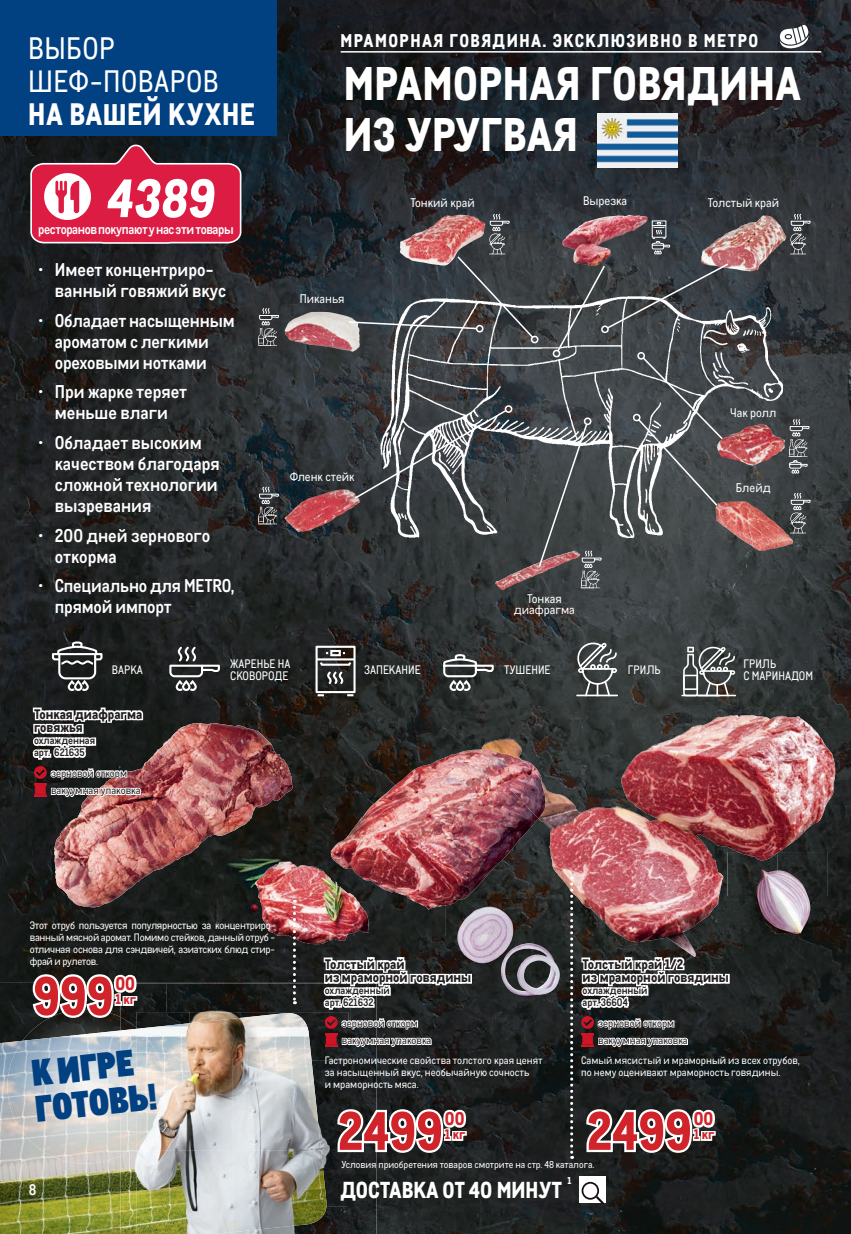
<style>
.page{position:relative;width:851px;height:1234px;background:#fff}
.page>*{position:absolute;margin:0;border:0;box-sizing:border-box;transform-origin:0 0}
.t1{font:800 52.5px "CA Metro";color:#d1232a}
.t2{font:800 52.35px "CA Metro";color:#fff}
.t3{font:800 45.9px/51.2px "CA Metro";letter-spacing:.01em;color:#fff}
.t4{font:36px/36px "CA Metro Superfat";color:#014081}
.t5{font:30.15px/33.3px "CA Metro";letter-spacing:.015em;color:#fff}
.t6{font:800 30.15px "CA Metro";letter-spacing:.02em;color:#fff}
.t7{font:800 22.5px "CA Metro";color:#fff}
.t8{font:700 18px/21px "CA Metro";color:#fff}
.t9{font:800 18px "CA Metro";letter-spacing:.08em;color:#fff}
.t10{font:800 18px "CA Metro";color:#d1232a}
.t11{font:700 15px "CA Metro";color:#fff}
.t12{font:800 13.5px/13.5px "CA Metro";color:#231f20}
.t13{font:700 13.5px "CA Metro";letter-spacing:-.035em;color:#fff;scale:.96 1}
.t14{font:800 13.5px "CA Metro";color:#d1232a}
.t15{font:12.3px/10.6px "CA Metro";color:#fff;text-align:center}
.t16{font:12px/12px "CA Metro";color:#fff}
.t17{font:10.5px/12px "CA Metro";color:#fff}
.t18{font:10.5px/17.4px "CA Metro";color:#231f20}
.t19{font:700 10.5px/12px "CA Metro";color:#231f20}
.t20{font:9.75px "CA Metro";color:#fff}
.t21{font:800 9.75px "CA Metro";color:#fff}
</style>
<div class="page">
<img style="left:0;top:0;width:850px;height:1233px">
<img style="left:0;top:981px;width:376px;height:252px">
<img style="left:0;top:1040px;width:121px;height:193px">
<img style="left:139px;top:983px;width:182px;height:28px">
<img style="left:348px;top:1047px;width:3px;height:186px">
<img style="left:121px;top:1155px;width:16px;height:78px">
<img style="left:190px;top:1011px;width:158px;height:49px">
<img style="left:137px;top:1011px;width:53px;height:16px">
<img style="left:321px;top:1060px;width:27px;height:146px">
<img style="left:233px;top:1206px;width:115px;height:27px">
<img style="left:137px;top:1058px;width:96px;height:175px">
<img style="left:232px;top:1150px;width:96px;height:81px">
<img style="left:232px;top:1058px;width:89px;height:92px">
<img style="left:138px;top:1012px;width:173px;height:46px">
<img style="left:23px;top:1008px;width:98px;height:22px">
<img style="left:7px;top:1030px;width:114px;height:133px">
<img style="left:121px;top:1019px;width:16px;height:9px">
<img style="left:121px;top:1028px;width:16px;height:127px">
<img style="left:137px;top:1028px;width:27px;height:116px">
<img style="left:445px;top:903px;width:115px;height:106px">
<img style="left:456px;top:906px;width:106px;height:93px">
<img style="left:481px;top:738px;width:42px;height:11px">
<img style="left:621px;top:715px;width:112px;height:71px">
<img style="left:541px;top:781px;width:41px;height:122px">
<img style="left:582px;top:859px;width:113px;height:96px">
<hr style="left:340px;top:51px;width:481px;height:2px;background:#fff">
<svg style="left:779px;top:25px;width:29px;height:23px"></svg>
<img style="left:727px;top:851px;width:100px;height:89px">
<img style="left:738px;top:851px;width:40px;height:9px">
<img style="left:755px;top:868px;width:57px;height:66px">
<svg style="left:584px;top:1106px;width:133px;height:48px"></svg>
<svg style="left:30px;top:142px;width:212px;height:102px;background:#b8334f"></svg>
<img style="left:284px;top:312px;width:63px;height:39px">
<img style="left:284px;top:489px;width:63px;height:42px">
<img style="left:729px;top:216px;width:35px;height:55px">
<img style="left:729px;top:501px;width:64px;height:50px">
<img style="left:495px;top:588px;width:78px;height:2px">
<img style="left:729px;top:292px;width:53px;height:250px">
<svg style="left:789px;top:213px;width:21px;height:41px"></svg>
<svg style="left:789px;top:492px;width:21px;height:41px"></svg>
<svg style="left:258px;top:486px;width:21px;height:38px"></svg>
<svg style="left:258px;top:307px;width:21px;height:39px"></svg>
<img style="left:145px;top:722px;width:66px;height:58px">
<img style="left:54px;top:797px;width:48px;height:105px">
<img style="left:102px;top:860px;width:72px;height:44px">
<img style="left:331px;top:749px;width:210px;height:160px">
<svg style="left:445px;top:899px;width:13px;height:6px"></svg>
<img style="left:481px;top:749px;width:64px;height:69px">
<img style="left:255px;top:861px;width:114px;height:82px">
<svg style="left:168px;top:644px;width:53px;height:48px;background:#48494a"></svg>
<svg style="left:441px;top:653px;width:53px;height:39px;background:#5b5d5d"></svg>
<div style="left:315px;top:645px;width:40px;height:48px;border:2px solid #fff"></div>
<svg style="left:314px;top:648px;width:42px;height:49px"></svg>
<svg style="left:788px;top:418px;width:21px;height:55px"></svg>
<svg style="left:347px;top:213px;width:382px;height:375px;background:#515154"></svg>
<svg style="left:51px;top:640px;width:53px;height:52px;background:#4c4e4e"></svg>
<hr style="left:576px;top:694px;width:42px;height:2px;background:#fff">
<svg style="left:575px;top:641px;width:42px;height:55px"></svg>
<hr style="left:697px;top:694px;width:39px;height:2px;background:#fff">
<svg style="left:683px;top:645px;width:52px;height:50px;background:#696b6a"></svg>
<hr style="left:681px;top:694px;width:38px;height:2px;background:#fff">
<div style="left:0;top:0;width:276px;height:136px;background:#014081"></div>
<div style="left:578px;top:1176px;width:27px;height:26px;background:#fff"></div>
<svg style="left:581px;top:1181px;width:23px;height:22px"></svg>
<svg style="left:30px;top:971px;width:109px;height:48px"></svg>
<svg style="left:293px;top:899px;width:3px;height:104px"></svg>
<svg style="left:570px;top:876px;width:3px;height:282px"></svg>
<img style="left:597px;top:114px;width:80px;height:54px">
<svg style="left:335px;top:1106px;width:133px;height:48px"></svg>
<svg style="left:321px;top:955px;width:152px;height:92px"></svg>
<svg style="left:31px;top:702px;width:114px;height:95px"></svg>
<svg style="left:579px;top:955px;width:152px;height:92px"></svg>
<h3 class="t5" style="left:28px;top:30px;width:192px">ВЫБОР<br>ШЕФ-ПОВАРОВ</h3>
<h3 class="t6" style="left:28px;top:89px;width:228px">НА ВАШЕЙ КУХНЕ</h3>
<h2 class="t2" style="left:105px;top:155px;width:118px">4389</h2>
<p class="t13" style="left:38px;top:218px;width:205px">ресторанов покупают у нас эти товары</p>
<h3 class="t8" style="left:55px;top:258px;width:173px;text-indent:-17px">• Имеет концентриро&shy;ванный говяжий вкус</h3>
<h3 class="t8" style="left:55px;top:308px;width:181px;text-indent:-17px">• Обладает насыщенным ароматом с легкими ореховыми нотками</h3>
<h3 class="t8" style="left:38px;top:380px;width:150px;text-align:center">• При жарке теряет меньше влаги</h3>
<h3 class="t8" style="left:55px;top:430px;width:166px;text-indent:-17px">• Обладает высоким качеством благодаря сложной технологии вызревания</h3>
<h3 class="t8" style="left:55px;top:523px;width:157px;text-indent:-17px">• 200 дней зернового откорма</h3>
<h3 class="t8" style="left:55px;top:573px;width:181px;text-indent:-17px">• Cпециально для METRO, прямой импорт</h3>
<h3 class="t9" style="left:340px;top:26px;width:419px">МРАМОРНАЯ ГОВЯДИНА. ЭКСКЛЮЗИВНО В МЕТРО</h3>
<h3 class="t3" style="left:343px;top:54px;width:458px">МРАМОРНАЯ ГОВЯДИНА<br>ИЗ УРУГВАЯ</h3>
<p class="t15" style="left:300px;top:293px;width:46px">Пиканья</p>
<p class="t15" style="left:289px;top:471px;width:67px">Фленк стейк</p>
<p class="t15" style="left:583px;top:195px;width:46px">Вырезка</p>
<p class="t15" style="left:410px;top:197px;width:66px">Тонкий край</p>
<p class="t15" style="left:707px;top:197px;width:73px">Толстый край</p>
<p class="t15" style="left:730px;top:406px;width:48px">Чак ролл</p>
<p class="t15" style="left:514px;top:593px;width:62px">Тонкая диафрагма</p>
<p class="t15" style="left:735px;top:482px;width:36px">Блейд</p>
<p class="t16" style="left:230px;top:657px;width:62px">ЖАРЕНЬЕ НА<br>СКОВОРОДЕ</p>
<p class="t16" style="left:627px;top:663px;width:34px">ГРИЛЬ</p>
<p class="t16" style="left:743px;top:657px;width:71px">ГРИЛЬ<br>С МАРИНАДОМ</p>
<p class="t16" style="left:364px;top:663px;width:58px">ЗАПЕКАНИЕ</p>
<p class="t16" style="left:112px;top:663px;width:33px">ВАРКА</p>
<p class="t16" style="left:504px;top:663px;width:48px">ТУШЕНИЕ</p>
<p class="t12" style="left:34px;top:705px;width:110px">Тонкая диафрагма говяжья</p>
<p class="t19" style="left:34px;top:733px;width:63px">охлажденная арт. 621635</p>
<p class="t18" style="left:51px;top:763px;width:91px">зерновой откорм вакуумная упаковка</p>
<p class="t17" style="left:30px;top:918px;width:247px;text-align:justify">Этот отруб пользуется популярностью за концентриро&shy;ванный мясной аромат. Помимо стейков, данный отруб - отличная основа для сэндвичей, азиатскиx блюд стир&shy;фрай и рулетов.</p>
<h1 class="t1" style="left:33px;top:952px;width:82px">999</h1>
<h3 class="t10" style="left:115px;top:968px;width:21px">00</h3>
<p class="t14" style="left:115px;top:988px;width:22px">1 кг</p>
<h3 class="t4" style="left:29px;top:1051px;width:123px;rotate:-6deg">К ИГРЕ<br>ГОТОВЬ!</h3>
<h3 class="t11" style="left:29px;top:1178px;width:9px">8</h3>
<p class="t12" style="left:325px;top:955px;width:148px">Толстый край<br>из мраморной говядины</p>
<p class="t19" style="left:325px;top:983px;width:66px">охлажденный арт. 621632</p>
<p class="t18" style="left:342px;top:1013px;width:77px">зерновой откорм</p>
<p class="t18" style="left:342px;top:1030px;width:91px">вакуумная упаковка</p>
<p class="t17" style="left:325px;top:1053px;width:219px">Гастрономические свойства толстого края ценят за насыщенный вкус, необычайную сочность<br>и мраморность мяса.</p>
<h1 class="t1" style="left:338px;top:1087px;width:107px">2499</h1>
<h3 class="t10" style="left:445px;top:1103px;width:21px">00</h3>
<p class="t14" style="left:445px;top:1123px;width:22px">1 кг</p>
<p class="t12" style="left:582px;top:955px;width:148px">Толстый край 1/2<br>из мраморной говядины</p>
<p class="t19" style="left:582px;top:983px;width:66px">охлажденный арт. 36604</p>
<p class="t18" style="left:598px;top:1030px;width:91px">вакуумная упаковка</p>
<p class="t18" style="left:598px;top:1013px;width:77px">зерновой откорм</p>
<p class="t17" style="left:581px;top:1053px;width:220px">Самый мясистый и мраморный из всех отрубов, по нему оценивают мраморность говядины.</p>
<h1 class="t1" style="left:586px;top:1087px;width:107px">2499</h1>
<h3 class="t10" style="left:693px;top:1103px;width:21px">00</h3>
<p class="t14" style="left:693px;top:1123px;width:22px">1 кг</p>
<p class="t20" style="left:341px;top:1157px;width:254px">Условия приобретения товаров смотрите на стр. 48 каталога.</p>
<p class="t21" style="left:567px;top:1172px;width:5px">1</p>
<h3 class="t7" style="left:340px;top:1170px;width:223px">ДОСТАВКА ОТ 40 МИНУТ</h3>
</div>
